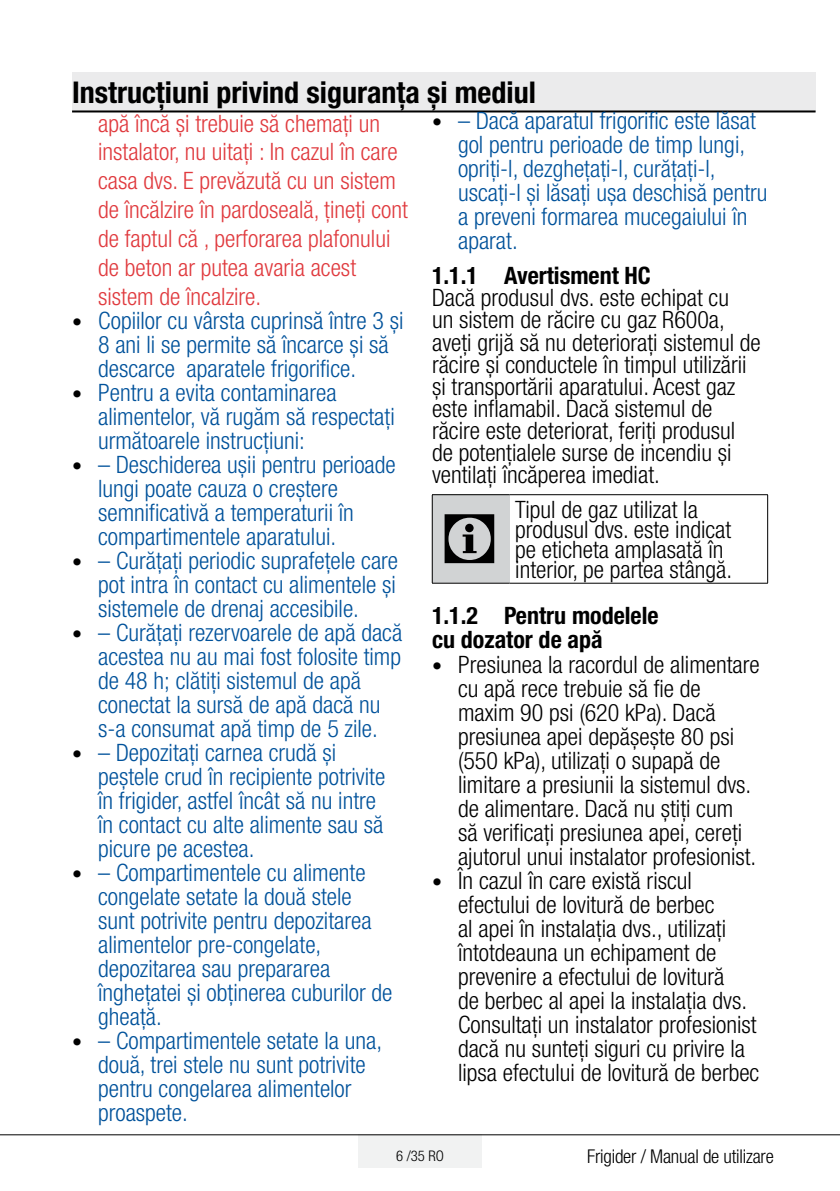
<style>
.page{position:relative;width:840px;height:1191px;background:#fff}
.page>*{position:absolute;margin:0;border:0;box-sizing:border-box;transform-origin:0 0}
.t1{font:72px "ZIWARNUN";color:#000}
.t2{font:700 condensed 30px "Helvetica Neue LT Pro";color:#000}
.t3{font:300 condensed 24px/24px "Helvetica Neue LT Pro";color:#00529b}
.t4{font:300 condensed 24px/24px "Helvetica Neue LT Pro";color:#000}
.t5{font:300 condensed 24px/28.8px "Helvetica Neue LT Pro";color:#e03a3e}
.t6{font:700 condensed 24px/24px "Helvetica Neue LT Pro";color:#000}
.t7{font:300 condensed 19px "Helvetica Neue LT Pro";letter-spacing:-.01em;color:#000}
.t8{font:300 condensed 14.6px "Helvetica Neue LT Pro";color:#000}
.s1{font-weight:700;font-size:20px;color:#000}
.s2{font-weight:700;font-size:20px}
</style>
<div class="page">
<div style="left:358px;top:1134px;width:123px;height:34px;background:#f1f2f2"></div>
<hr style="left:0;top:1134px;width:839px;height:1px;background:#000">
<div style="left:72px;top:72px;width:743px;height:40px;background:#ebebec"></div>
<hr style="left:72px;top:110px;width:743px;height:2px;background:#000">
<div style="left:432px;top:495px;width:77px;height:88px;background:#d1d3d4"></div>
<hr style="left:432px;top:583px;width:77px;height:1px;background:#000">
<hr style="left:509px;top:583px;width:258px;height:1px;background:#000">
<hr style="left:432px;top:494px;width:77px;height:1px;background:#000">
<hr style="left:431px;top:495px;width:1px;height:88px;background:#000">
<hr style="left:509px;top:494px;width:258px;height:1px;background:#000">
<hr style="left:766px;top:495px;width:1px;height:88px;background:#000">
<p class="t2" style="left:72px;top:74px;width:465px">Instrucţiuni privind siguranţa şi mediul</p>
<p class="t5" style="left:98px;top:109px;width:311px">apă încă și trebuie să chemați un instalator, nu uitați : In cazul în care casa dvs. E prevăzută cu un sistem de încălzire în pardoseală, țineți cont de faptul că , perforarea plafonului de beton ar putea avaria acest sistem de încalzire.</p>
<p class="t3" style="left:98px;top:308px;width:307px;text-indent:-26px"><span class="s1">•</span> Copiilor cu vârsta cuprinsă între 3 și<br>8 ani li se permite să încarce și să descarce aparatele frigorifice.</p>
<p class="t3" style="left:98px;top:380px;width:298px;text-indent:-26px"><span class="s1">•</span> Pentru a evita contaminarea alimentelor, vă rugăm să respectați următoarele instrucțiuni:</p>
<p class="t3" style="left:98px;top:452px;width:299px;text-indent:-26px"><span class="s1">•</span> – Deschiderea ușii pentru perioade lungi poate cauza o creștere semnificativă a temperaturii în compartimentele aparatului.</p>
<p class="t3" style="left:98px;top:548px;width:301px;text-align:justify;text-indent:-26px"><span class="s1">•</span> – Curățați periodic suprafețele care pot intra în contact cu alimentele și sistemele de drenaj accesibile.</p>
<p class="t3" style="left:98px;top:620px;width:305px;text-indent:-26px"><span class="s1">•</span> – Curățați rezervoarele de apă dacă acestea nu au mai fost folosite timp de 48 h; clătiți sistemul de apă conectat la sursă de apă dacă nu s-a consumat apă timp de 5 zile.</p>
<p class="t3" style="left:98px;top:740px;width:288px;text-indent:-26px"><span class="s1">•</span> – Depozitați carnea crudă și peștele crud în recipiente potrivite în frigider, astfel încât să nu intre în contact cu alte alimente sau să picure pe acestea.</p>
<p class="t3" style="left:98px;top:860px;width:296px;text-indent:-26px"><span class="s1">•</span> – Compartimentele cu alimente congelate setate la două stele sunt potrivite pentru depozitarea alimentelor pre-congelate, depozitarea sau prepararea înghețatei și obținerea cuburilor de gheață.</p>
<p class="t3" style="left:98px;top:1028px;width:285px;text-indent:-26px"><span class="s1">•</span> – Compartimentele setate la una, două, trei stele nu sunt potrivite pentru congelarea alimentelor proaspete.</p>
<p class="t3" style="left:458px;top:108px;width:311px;text-indent:-26px"><span class="s1">•</span> – Dacă aparatul frigorific este lăsat gol pentru perioade de timp lungi, opriți-l, dezghețați-l, curățați-l, uscați-l și lăsați ușa deschisă pentru a preveni formarea mucegaiului în aparat.</p>
<p class="t6" style="left:432px;top:264px;width:220px">1.1.1 Avertisment HC</p>
<p class="t4" style="left:432px;top:287px;width:330px;line-height:22px">Dacă produsul dvs. este echipat cu<br>un sistem de răcire cu gaz R600a, aveţi grijă să nu deterioraţi sistemul de răcire şi conductele în timpul utilizării şi transportării aparatului. Acest gaz este inflamabil. Dacă sistemul de răcire este deteriorat, feriţi produsul de potenţialele surse de incendiu şi ventilaţi încăperea imediat.</p>
<h1 class="t1" style="left:440px;top:501px;width:63px">C</h1>
<p class="t4" style="left:515px;top:499px;width:218px;line-height:20px">Tipul de gaz utilizat la produsul dvs. este indicat pe eticheta amplasată în interior, pe partea stângă.</p>
<p class="t6" style="left:432px;top:603px;width:228px">1.1.2 Pentru modelele cu dozator de apă</p>
<p class="t4" style="left:458px;top:652px;width:303px;text-indent:-26px"><span class="s2">•</span> Presiunea la racordul de alimentare cu apă rece trebuie să fie de maxim 90 psi (620 kPa). Dacă presiunea apei depășește 80 psi (550 kPa), utilizați o supapă de limitare a presiunii la sistemul dvs. de alimentare. Dacă nu știți cum<br>să verificați presiunea apei, cereți ajutorul unui instalator profesionist.</p>
<p class="t4" style="left:458px;top:868px;width:303px;text-indent:-26px"><span class="s2">•</span> În cazul în care există riscul efectului de lovitură de berbec<br>al apei în instalația dvs., utilizați întotdeauna un echipament de prevenire a efectului de lovitură<br>de berbec al apei la instalația dvs.<br>Consultați un instalator profesionist dacă nu sunteți siguri cu privire la lipsa efectului de lovitură de berbec</p>
<p class="t8" style="left:396px;top:1147px;width:49px">6 /35 RO</p>
<p class="t7" style="left:586px;top:1145px;width:188px">Frigider / Manual de utilizare</p>
</div>
